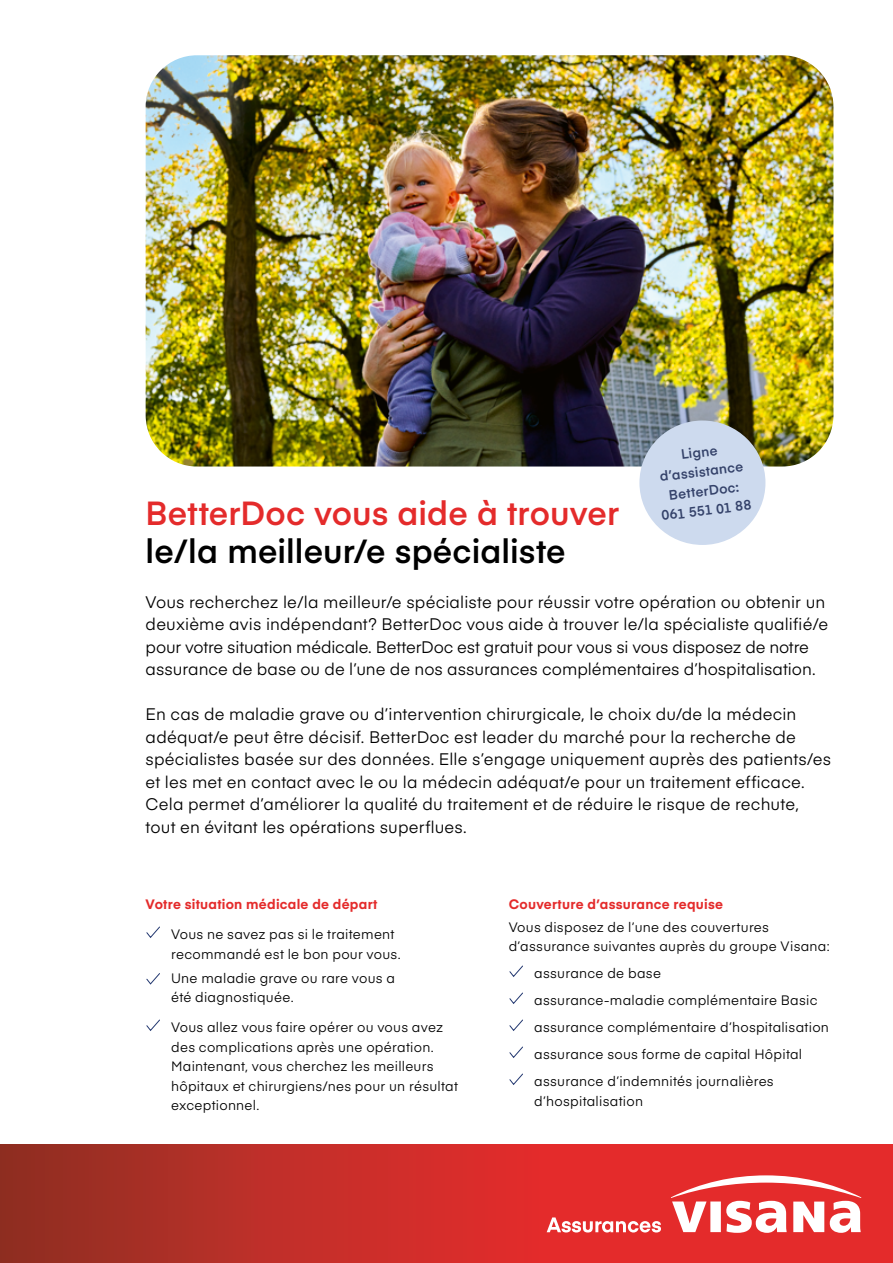
<style>
.page{position:relative;width:893px;height:1263px;background:#fff}
.page>*{position:absolute;margin:0;border:0;box-sizing:border-box;transform-origin:0 0}
.t1{font:600 33px "Eina 03";letter-spacing:.005em;color:#000}
.t2{font:600 33px "Eina 03";letter-spacing:.005em;color:#e42b2b}
.t3{font:16.5px/22.5px "Eina 03";letter-spacing:.01em;color:#000}
.t4{font:13.5px/19.5px "Eina 03";letter-spacing:.02em;color:#000}
.t5{font:700 13.5px "Eina 03";letter-spacing:.02em;color:#e42b2b}
.t6{font:600 13.5px "Eina 03";color:#34426a}
</style>
<div class="page">
<img style="left:146px;top:55px;width:687px;height:411px">
<svg style="left:146px;top:926px;width:14px;height:12px"></svg>
<svg style="left:146px;top:973px;width:14px;height:12px"></svg>
<svg style="left:146px;top:1019px;width:14px;height:12px"></svg>
<svg style="left:509px;top:965px;width:14px;height:12px"></svg>
<svg style="left:509px;top:992px;width:14px;height:12px"></svg>
<svg style="left:509px;top:1019px;width:14px;height:12px"></svg>
<svg style="left:509px;top:1046px;width:14px;height:12px"></svg>
<svg style="left:509px;top:1073px;width:14px;height:12px"></svg>
<div style="left:639px;top:420px;width:126px;height:125px;background:#cddaee;border-radius:50%"></div>
<svg style="left:0;top:1144px;width:893px;height:119px;background:#c82d28"></svg>
<svg style="left:671px;top:1175px;width:190px;height:58px"></svg>
<svg style="left:547px;top:1217px;width:114px;height:15px"></svg>
<p class="t6" style="left:680px;top:444px;width:38px;rotate:-7deg">Ligne</p>
<p class="t6" style="left:659px;top:467px;width:85px;rotate:-7deg">d’assistance</p>
<p class="t6" style="left:668px;top:485px;width:72px;rotate:-7deg">BetterDoc:</p>
<p class="t6" style="left:660px;top:506px;width:92px;rotate:-7deg">061 551 01 88</p>
<p class="t2" style="left:146px;top:489px;width:475px">BetterDoc vous aide à trouver</p>
<p class="t1" style="left:146px;top:526px;width:421px">le/la meilleur/e spécialiste</p>
<p class="t3" style="left:146px;top:589px;width:684px">Vous recherchez le/la meilleur/e spécialiste pour réussir votre opération ou obtenir un deuxième avis indépendant? BetterDoc vous aide à trouver le/la spécialiste qualifié/e pour votre situation médicale. BetterDoc est gratuit pour vous si vous disposez de notre assurance de base ou de l’une de nos assurances complémentaires d’hospitalisation.</p>
<p class="t3" style="left:146px;top:702px;width:687px">En cas de maladie grave ou d’intervention chirurgicale, le choix du/de la médecin adéquat/e peut être décisif. BetterDoc est leader du marché pour la recherche de spécialistes basée sur des données. Elle s’engage uniquement auprès des patients/es et les met en contact avec le ou la médecin adéquat/e pour un traitement efficace.<br>Cela permet d’améliorer la qualité du traitement et de réduire le risque de rechute, tout en évitant les opérations superflues.</p>
<p class="t5" style="left:146px;top:894px;width:233px">Votre situation médicale de départ</p>
<p class="t4" style="left:171px;top:924px;width:231px">Vous ne savez pas si le traitement recommandé est le bon pour vous.</p>
<p class="t4" style="left:171px;top:967px;width:225px">Une maladie grave ou rare vous a été diagnostiquée.</p>
<p class="t4" style="left:171px;top:1017px;width:288px">Vous allez vous faire opérer ou vous avez des complications après une opération.<br>Maintenant, vous cherchez les meilleurs hôpitaux et chirurgiens/nes pour un résultat exceptionnel.</p>
<p class="t5" style="left:509px;top:894px;width:216px">Couverture d’assurance requise</p>
<p class="t4" style="left:509px;top:916px;width:322px">Vous disposez de l’une des couvertures d’assurance suivantes auprès du groupe Visana:</p>
<p class="t4" style="left:534px;top:963px;width:128px">assurance de base</p>
<p class="t4" style="left:534px;top:990px;width:285px">assurance-maladie complémentaire Basic</p>
<p class="t4" style="left:534px;top:1017px;width:296px">assurance complémentaire d’hospitalisation</p>
<p class="t4" style="left:534px;top:1044px;width:270px">assurance sous forme de capital Hôpital</p>
<p class="t4" style="left:534px;top:1071px;width:241px">assurance d’indemnités journalières d’hospitalisation</p>
</div>
